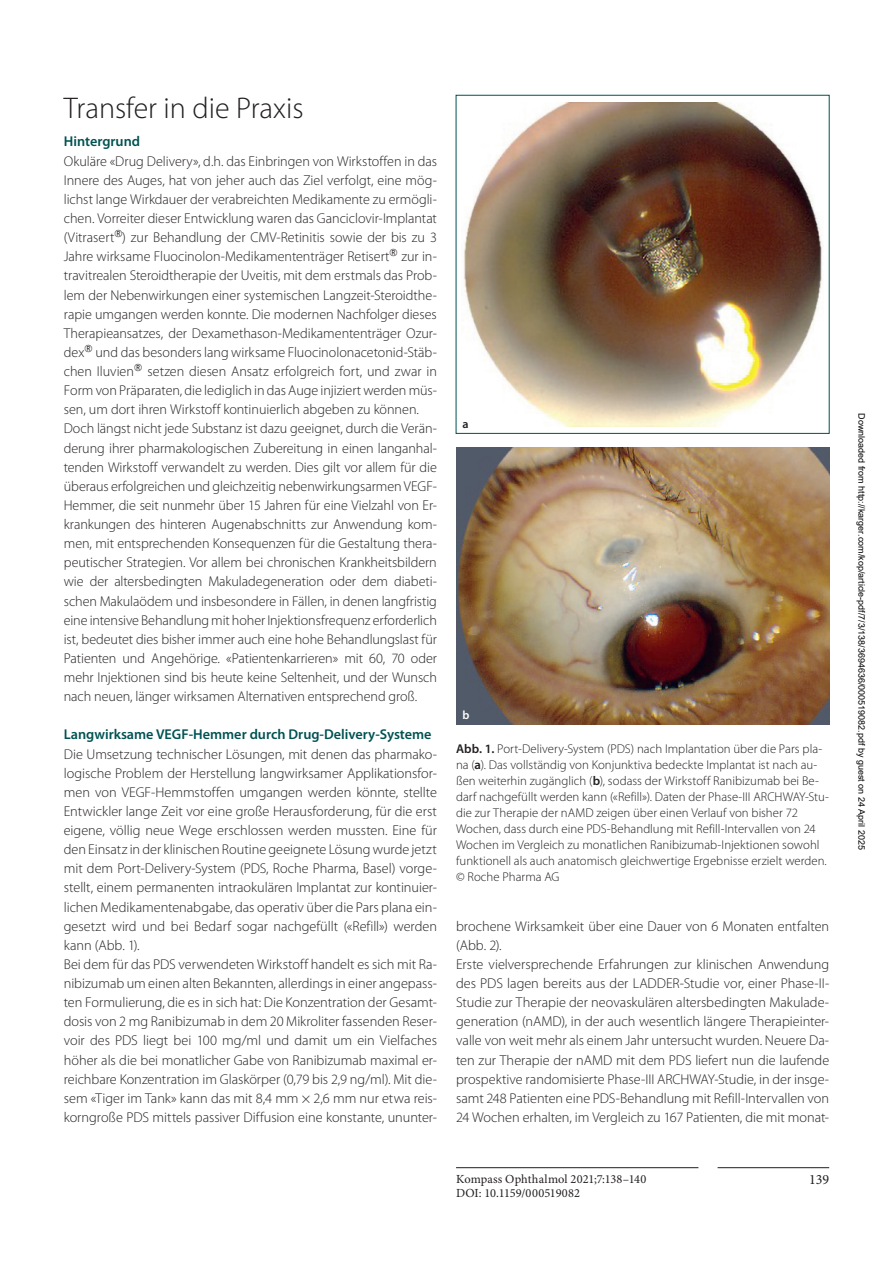
<style>
.page{position:relative;width:893px;height:1263px;background:#fff}
.page>*{position:absolute;margin:0;border:0;box-sizing:border-box;transform-origin:0 0}
.t1{font:300 30px "Myriad Pro";color:#231f20}
.t2{font:300 14.25px/19px "Myriad Pro";letter-spacing:-.005em;color:#231f20}
.t3{font:600 14.25px "Myriad Pro";color:#005252}
.t4{font:14.25px "Minion Pro";color:#231f20}
.t5{font:300 12.75px/15.9px "Myriad Pro";color:#231f20}
.t6{font:12.3px "Minion Pro";letter-spacing:.005em;color:#231f20}
.t7{font:600 12px "Myriad Pro";color:#231f20}
.t8{font:600 12px "Myriad Pro";color:#fff}
.t9{font:9px "Arial";color:#000}
.s1{font-weight:600}
</style>
<div class="page">
<hr style="left:718px;top:1167px;width:111px;height:1px;background:#231f20">
<hr style="left:456px;top:1167px;width:242px;height:1px;background:#231f20">
<img style="left:462px;top:102px;width:360px;height:324px">
<img style="left:456px;top:447px;width:373px;height:277px">
<h1 class="t1" style="left:64px;top:91px;width:241px">Transfer in die Praxis</h1>
<p class="t3" style="left:64px;top:134px;width:78px">Hintergrund</p>
<p class="t2" style="left:64px;top:152px;width:375px">Okuläre «Drug Delivery», d.h. das Einbringen von Wirkstoffen in das Innere des Auges, hat von jeher auch das Ziel verfolgt, eine mög&shy;lichst lange Wirkdauer der verabreichten Medikamente zu ermögli&shy;chen. Vorreiter dieser Entwicklung waren das Ganciclovir-Implantat (Vitrasert ) zur Behandlung der CMV-Retinitis sowie der bis zu 3<br>Jahre wirksame Fluocinolon-Medikamententräger Retisert zur in&shy;travitrealen Steroidtherapie der Uveitis, mit dem erstmals das Prob&shy;lem der Nebenwirkungen einer systemischen Langzeit-Steroidthe&shy;rapie umgangen werden konnte. Die modernen Nachfolger dieses Therapieansatzes, der Dexamethason-Medikamententräger Ozur&shy;dex und das besonders lang wirksame Fluocinolonacetonid-Stäb&shy;chen Iluvien setzen diesen Ansatz erfolgreich fort, und zwar in Form von Präparaten, die lediglich in das Auge injiziert werden müs&shy;sen, um dort ihren Wirkstoff kontinuierlich abgeben zu können.<br>Doch längst nicht jede Substanz ist dazu geeignet, durch die Verän&shy;derung ihrer pharmakologischen Zubereitung in einen langanhal&shy;tenden Wirkstoff verwandelt zu werden. Dies gilt vor allem für die überaus erfolgreichen und gleichzeitig nebenwirkungsarmen VEGF-Hemmer, die seit nunmehr über 15 Jahren für eine Vielzahl von Er&shy;krankungen des hinteren Augenabschnitts zur Anwendung kom&shy;men, mit entsprechenden Konsequenzen für die Gestaltung thera&shy;peutischer Strategien. Vor allem bei chronischen Krankheitsbildern wie der altersbedingten Makuladegeneration oder dem diabeti&shy;schen Makulaödem und insbesondere in Fällen, in denen langfristig eine intensive Behandlung mit hoher Injektionsfrequenz erforderlich ist, bedeutet dies bisher immer auch eine hohe Behandlungslast für Patienten und Angehörige. «Patientenkarrieren» mit 60, 70 oder mehr Injektionen sind bis heute keine Seltenheit, und der Wunsch nach neuen, länger wirksamen Alternativen entsprechend groß.</p>
<p class="t3" style="left:64px;top:727px;width:369px">Langwirksame VEGF-Hemmer durch Drug-Delivery-Systeme</p>
<p class="t2" style="left:64px;top:744px;width:375px">Die Umsetzung technischer Lösungen, mit denen das pharmako&shy;logische Problem der Herstellung langwirksamer Applikationsfor&shy;men von VEGF-Hemmstoffen umgangen werden könnte, stellte Entwickler lange Zeit vor eine große Herausforderung, für die erst eigene, völlig neue Wege erschlossen werden mussten. Eine für den Einsatz in der klinischen Routine geeignete Lösung wurde jetzt mit dem Port-Delivery-System (PDS, Roche Pharma, Basel) vorge&shy;stellt, einem permanenten intraokulären Implantat zur kontinuier&shy;lichen Medikamentenabgabe, das operativ über die Pars plana ein&shy;gesetzt wird und bei Bedarf sogar nachgefüllt («Refill») werden kann (Abb. 1).<br>Bei dem für das PDS verwendeten Wirkstoff handelt es sich mit Ra&shy;nibizumab um einen alten Bekannten, allerdings in einer angepass&shy;ten Formulierung, die es in sich hat: Die Konzentration der Gesamt&shy;dosis von 2 mg Ranibizumab in dem 20 Mikroliter fassenden Reser&shy;voir des PDS liegt bei 100 mg/ml und damit um ein Vielfaches höher als die bei monatlicher Gabe von Ranibizumab maximal er&shy;reichbare Konzentration im Glaskörper (0,79 bis 2,9 ng/ml). Mit die&shy;sem «Tiger im Tank» kann das mit 8,4 mm × 2,6 mm nur etwa reis&shy;korngroße PDS mittels passiver Diffusion eine konstante, ununter-</p>
<p class="t7" style="left:462px;top:417px;width:8px">a</p>
<p class="t8" style="left:462px;top:708px;width:9px">b</p>
<p class="t5" style="left:456px;top:741px;width:374px"><span class="s1">Abb. 1.</span> Port-Delivery-System (PDS) nach Implantation über die Pars pla&shy;na (<span class="s1">a</span>). Das vollständig von Konjunktiva bedeckte Implantat ist nach au&shy;ßen weiterhin zugänglich (<span class="s1">b</span>), sodass der Wirkstoff Ranibizumab bei Be&shy;darf nachgefüllt werden kann («Refill»). Daten der Phase-III ARCHWAY-Stu&shy;die zur Therapie der nAMD zeigen über einen Verlauf von bisher 72<br>Wochen, dass durch eine PDS-Behandlung mit Refill-Intervallen von 24<br>Wochen im Vergleich zu monatlichen Ranibizumab-Injektionen sowohl funktionell als auch anatomisch gleichwertige Ergebnisse erzielt werden. © Roche Pharma AG</p>
<p class="t2" style="left:456px;top:917px;width:375px">brochene Wirksamkeit über eine Dauer von 6 Monaten entfalten (Abb. 2).<br>Erste vielversprechende Erfahrungen zur klinischen Anwendung des PDS lagen bereits aus der LADDER-Studie vor, einer Phase-II-Studie zur Therapie der neovaskulären altersbedingten Makulade&shy;generation (nAMD), in der auch wesentlich längere Therapieinter&shy;valle von weit mehr als einem Jahr untersucht wurden. Neuere Da&shy;ten zur Therapie der nAMD mit dem PDS liefert nun die laufende prospektive randomisierte Phase-III ARCHWAY-Studie, in der insge&shy;samt 248 Patienten eine PDS-Behandlung mit Refill-Intervallen von 24 Wochen erhalten, im Vergleich zu 167 Patienten, die mit monat-</p>
<p class="t6" style="left:456px;top:1172px;width:192px">Kompass Ophthalmol 2021;7:138–140</p>
<p class="t4" style="left:809px;top:1171px;width:22px">139</p>
<p class="t6" style="left:456px;top:1185px;width:126px">DOI: 10.1159/000519082</p>
<p class="t9" style="left:865px;top:413px;width:438px;rotate:90deg">Downloaded from http://karger.com/kop/article-pdf/7/3/138/3694636/000519082.pdf by guest on 24 April 2025</p>
</div>
